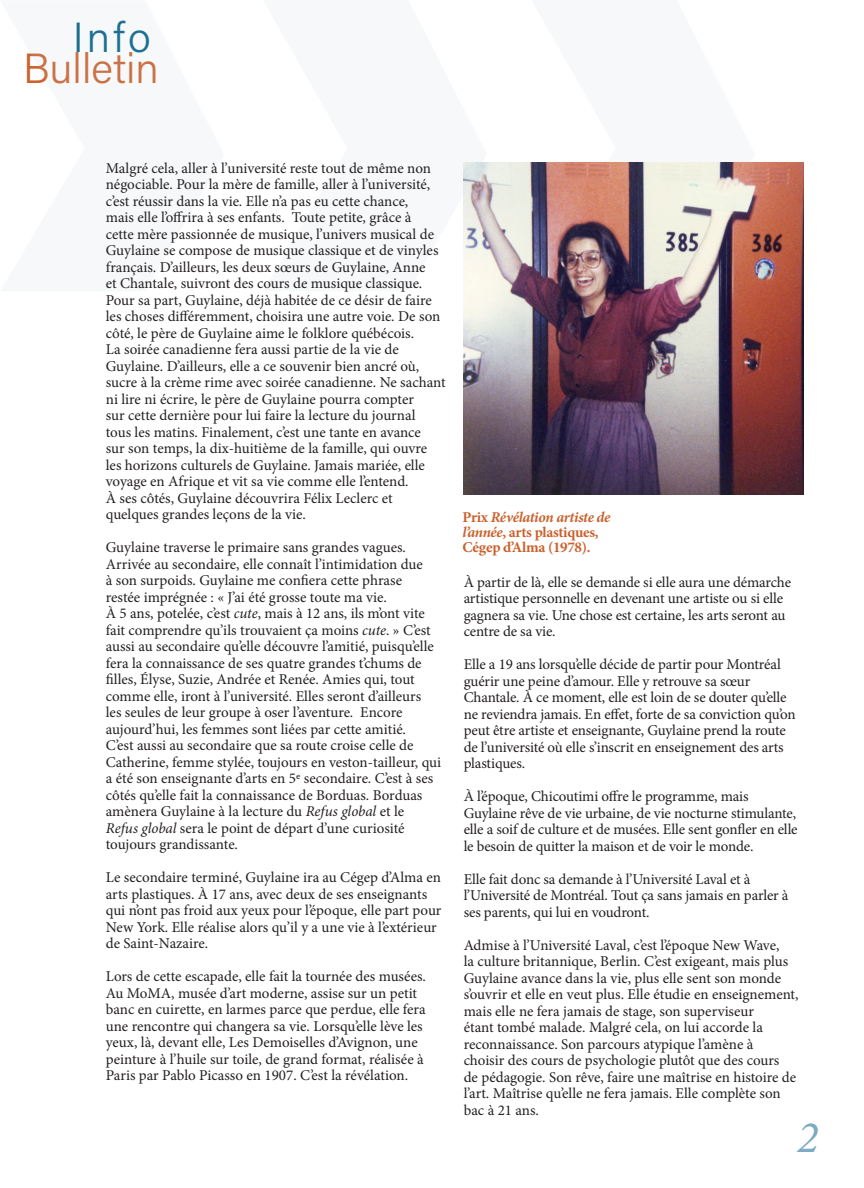
<style>
.page{position:relative;width:864px;height:1188px;background:#fff}
.page>*{position:absolute;margin:0;border:0;box-sizing:border-box;transform-origin:0 0}
.t1{font:italic 45px "Minion Pro";color:#7dabc1}
.t2{font:42.15px "Acumin Variable Concept";color:#cb612c}
.t3{font:42.15px "Acumin Variable Concept";color:#005f85}
.t4{font:15px/16.5px "Minion Pro";letter-spacing:-.005em;color:#231f20}
.t5{font:700 15px/15px "Minion Pro";letter-spacing:-.02em;color:#cb612c}
.s1{font-style:italic}
</style>
<div class="page">
<img style="left:464px;top:162px;width:340px;height:333px">
<h2 class="t3" style="left:73px;top:9px;width:80px">Info</h2>
<h2 class="t2" style="left:23px;top:40px;width:137px">Bulletin</h2>
<p class="t4" style="left:106px;top:160px;width:341px">Malgré cela, aller à l’université reste tout de même non négociable. Pour la mère de famille, aller à l’université, c’est réussir dans la vie. Elle n’a pas eu cette chance,<br>mais elle l’offrira à ses enfants. Toute petite, grâce à<br>cette mère passionnée de musique, l’univers musical de Guylaine se compose de musique classique et de vinyles français. D’ailleurs, les deux sœurs de Guylaine, Anne<br>et Chantale, suivront des cours de musique classique.<br>Pour sa part, Guylaine, déjà habitée de ce désir de faire les choses différemment, choisira une autre voie. De son côté, le père de Guylaine aime le folklore québécois.<br>La soirée canadienne fera aussi partie de la vie de Guylaine. D’ailleurs, elle a ce souvenir bien ancré où, sucre à la crème rime avec soirée canadienne. Ne sachant ni lire ni écrire, le père de Guylaine pourra compter<br>sur cette dernière pour lui faire la lecture du journal<br>tous les matins. Finalement, c’est une tante en avance<br>sur son temps, la dix-huitième de la famille, qui ouvre les horizons culturels de Guylaine. Jamais mariée, elle voyage en Afrique et vit sa vie comme elle l’entend.<br>À ses côtés, Guylaine découvrira Félix Leclerc et quelques grandes leçons de la vie.</p>
<p class="t4" style="left:106px;top:539px;width:337px">Guylaine traverse le primaire sans grandes vagues.<br>Arrivée au secondaire, elle connaît l’intimidation due<br>à son surpoids. Guylaine me confiera cette phrase<br>restée imprégnée : « J’ai été grosse toute ma vie.<br>À 5 ans, potelée, c’est <span class="s1">cute</span>, mais à 12 ans, ils m’ont vite fait comprendre qu’ils trouvaient ça moins <span class="s1">cute</span>. » C’est aussi au secondaire qu’elle découvre l’amitié, puisqu’elle fera la connaissance de ses quatre grandes t’chums de filles, Élyse, Suzie, Andrée et Renée. Amies qui, tout comme elle, iront à l’université. Elles seront d’ailleurs<br>les seules de leur groupe à oser l’aventure. Encore aujourd’hui, les femmes sont liées par cette amitié.<br>C’est aussi au secondaire que sa route croise celle de Catherine, femme stylée, toujours en veston-tailleur, qui a été son enseignante d’arts en 5e secondaire. C’est à ses côtés qu’elle fait la connaissance de Borduas. Borduas amènera Guylaine à la lecture du <span class="s1">Refus global</span> et le<br><span class="s1">Refus global</span> sera le point de départ d’une curiosité toujours grandissante.</p>
<p class="t4" style="left:106px;top:869px;width:337px">Le secondaire terminé, Guylaine ira au Cégep d’Alma en arts plastiques. À 17 ans, avec deux de ses enseignants qui n’ont pas froid aux yeux pour l’époque, elle part pour New York. Elle réalise alors qu’il y a une vie à l’extérieur de Saint-Nazaire.</p>
<p class="t4" style="left:106px;top:968px;width:322px">Lors de cette escapade, elle fait la tournée des musées.<br>Au MoMA, musée d’art moderne, assise sur un petit banc en cuirette, en larmes parce que perdue, elle fera une rencontre qui changera sa vie. Lorsqu’elle lève les yeux, là, devant elle, Les Demoiselles d’Avignon, une peinture à l’huile sur toile, de grand format, réalisée à Paris par Pablo Picasso en 1907. C’est la révélation.</p>
<p class="t5" style="left:463px;top:509px;width:150px">Prix <span class="s1">Révélation artiste de l’année</span>, arts plastiques,<br>Cégep d’Alma (1978).</p>
<p class="t4" style="left:464px;top:574px;width:329px">À partir de là, elle se demande si elle aura une démarche artistique personnelle en devenant une artiste ou si elle gagnera sa vie. Une chose est certaine, les arts seront au centre de sa vie.</p>
<p class="t4" style="left:464px;top:656px;width:334px">Elle a 19 ans lorsqu’elle décide de partir pour Montréal guérir une peine d’amour. Elle y retrouve sa sœur Chantale. À ce moment, elle est loin de se douter qu’elle ne reviendra jamais. En effet, forte de sa conviction qu’on peut être artiste et enseignante, Guylaine prend la route de l’université où elle s’inscrit en enseignement des arts plastiques.</p>
<p class="t4" style="left:464px;top:788px;width:286px">À l’époque, Chicoutimi offre le programme, mais</p>
<p class="t4" style="left:464px;top:805px;width:336px;text-align:justify">Guylaine rêve de vie urbaine, de vie nocturne stimulante, elle a soif de culture et de musées. Elle sent gonfler en elle le besoin de quitter la maison et de voir le monde.</p>
<p class="t4" style="left:464px;top:871px;width:326px">Elle fait donc sa demande à l’Université Laval et à l’Université de Montréal. Tout ça sans jamais en parler à ses parents, qui lui en voudront.</p>
<p class="t4" style="left:464px;top:937px;width:336px">Admise à l’Université Laval, c’est l’époque New Wave,<br>la culture britannique, Berlin. C’est exigeant, mais plus Guylaine avance dans la vie, plus elle sent son monde s’ouvrir et elle en veut plus. Elle étudie en enseignement, mais elle ne fera jamais de stage, son superviseur<br>étant tombé malade. Malgré cela, on lui accorde la reconnaissance. Son parcours atypique l’amène à<br>choisir des cours de psychologie plutôt que des cours<br>de pédagogie. Son rêve, faire une maîtrise en histoire de l’art. Maîtrise qu’elle ne fera jamais. Elle complète son bac à 21 ans.</p>
<p class="t1" style="left:797px;top:1107px;width:23px">2</p>
</div>
